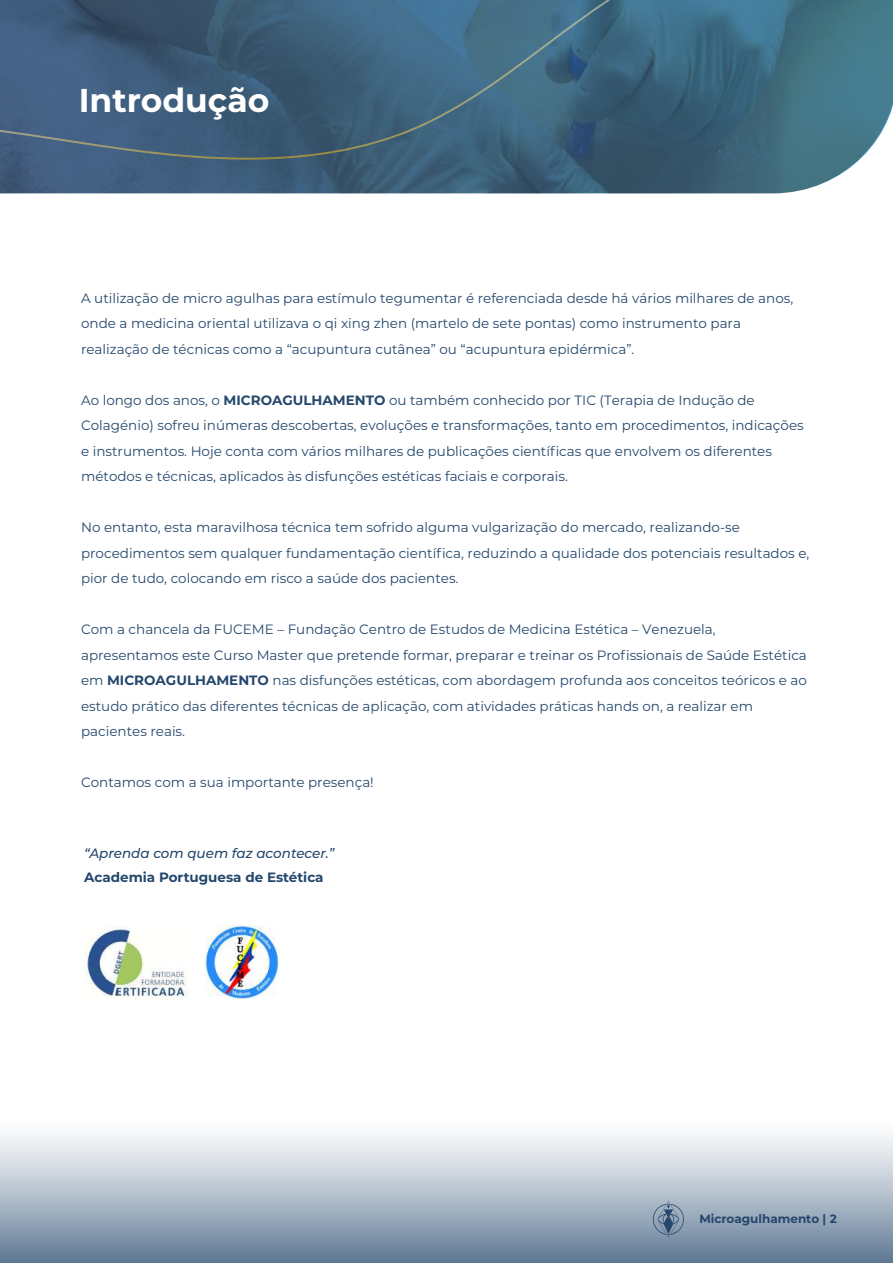
<style>
.page{position:relative;width:893px;height:1263px;background:#fff}
.page>*{position:absolute;margin:0;border:0;box-sizing:border-box;transform-origin:0 0}
.t1{font:700 33px "Montserrat";color:#fff}
.t2{font:13.5px/25.5px "Montserrat";color:#24476c}
.t3{font:italic 500 13.5px "Montserrat";color:#24476c}
.t4{font:700 13.5px "Montserrat";color:#24476c}
.t5{font:700 12px "Montserrat";color:#24476c}
.s1{font-weight:700}
</style>
<div class="page">
<div style="left:0;top:1118px;width:893px;height:145px;background:linear-gradient(to bottom,#fff,#637c96)"></div>
<svg style="left:653px;top:1200px;width:31px;height:38px"></svg>
<img style="left:84px;top:926px;width:104px;height:70px">
<img style="left:205px;top:925px;width:73px;height:73px">
<svg style="left:0;top:0;width:893px;height:193px"></svg>
<svg style="left:0;top:1px;width:893px;height:167px"></svg>
<h1 class="t1" style="left:79px;top:76px;width:192px">Introdução</h1>
<p class="t2" style="left:81px;top:284px;width:714px">A utilização de micro agulhas para estímulo tegumentar é referenciada desde há vários milhares de anos, onde a medicina oriental utilizava o qi xing zhen (martelo de sete pontas) como instrumento para realização de técnicas como a “acupuntura cutânea” ou “acupuntura epidérmica”.</p>
<p class="t2" style="left:81px;top:386px;width:724px">Ao longo dos anos, o <span class="s1">MICROAGULHAMENTO</span> ou também conhecido por TIC (Terapia de Indução de Colagénio) sofreu inúmeras descobertas, evoluções e transformações, tanto em procedimentos, indicações e instrumentos. Hoje conta com vários milhares de publicações científicas que envolvem os diferentes métodos e técnicas, aplicados às disfunções estéticas faciais e corporais.</p>
<p class="t2" style="left:81px;top:514px;width:730px">No entanto, esta maravilhosa técnica tem sofrido alguma vulgarização do mercado, realizando-se procedimentos sem qualquer fundamentação científica, reduzindo a qualidade dos potenciais resultados e, pior de tudo, colocando em risco a saúde dos pacientes.</p>
<p class="t2" style="left:81px;top:616px;width:727px">Com a chancela da FUCEME – Fundação Centro de Estudos de Medicina Estética – Venezuela, apresentamos este Curso Master que pretende formar, preparar e treinar os Profissionais de Saúde Estética em <span class="s1">MICROAGULHAMENTO</span> nas disfunções estéticas, com abordagem profunda aos conceitos teóricos e ao estudo prático das diferentes técnicas de aplicação, com atividades práticas hands on, a realizar em pacientes reais.</p>
<p class="t2" style="left:81px;top:769px;width:294px">Contamos com a sua importante presença!</p>
<p class="t3" style="left:84px;top:844px;width:252px">“Aprenda com quem faz acontecer.”</p>
<p class="t4" style="left:84px;top:868px;width:241px">Academia Portuguesa de Estética</p>
<p class="t5" style="left:699px;top:1210px;width:139px">Microagulhamento | 2</p>
</div>
